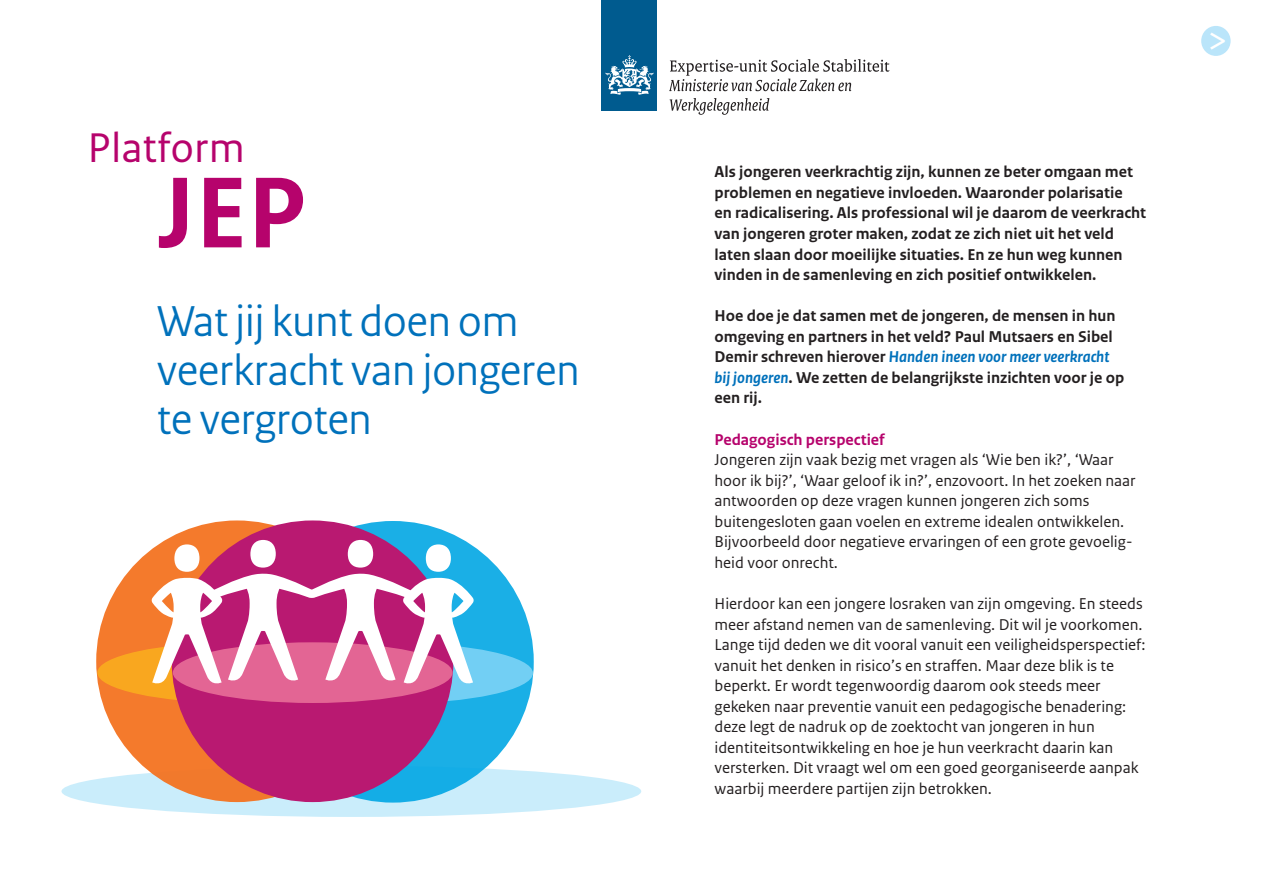
<style>
.page{position:relative;width:1263px;height:893px;background:#fff}
.page>*{position:absolute;margin:0;border:0;box-sizing:border-box;transform-origin:0 0}
.t1{font:700 106.05px "Rijksoverheid Sans Text";color:#b6036c}
.t2{font:45.45px/49.1px "Rijksoverheid Sans Heading";color:#0071bb}
.t3{font:43.65px "Rijksoverheid Sans Text";color:#b6036c}
.t4{font:40.2px "Rijksoverheid Sans Heading";color:#fff}
.t5{font:16.5px/20.5px "Rijksoverheid Sans Text";color:#231f20}
.t6{font:700 16.5px/20.5px "Rijksoverheid Sans Text";color:#231f20}
.t7{font:700 16.5px "Rijksoverheid Sans Text";color:#b6036c}
.s1{font-style:italic;color:#0071bb}
</style>
<div class="page">
<div style="left:602px;top:0;width:55px;height:110px;background:#005b8f"></div>
<svg style="left:605px;top:55px;width:48px;height:40px"></svg>
<svg style="left:669px;top:59px;width:220px;height:32px"></svg>
<svg style="left:669px;top:98px;width:100px;height:17px"></svg>
<div style="left:1201px;top:26px;width:29px;height:30px;background:#bae5fa;border-radius:50%"></div>
<div style="left:62px;top:766px;width:579px;height:51px;background:#caedfb;border-radius:50%"></div>
<div style="left:252px;top:521px;width:282px;height:282px;background:#1aafe6;border-radius:50%"></div>
<div style="left:253px;top:643px;width:280px;height:60px;background:#72cff4;border-radius:50%"></div>
<div style="left:96px;top:520px;width:282px;height:282px;background:#f47a2c;border-radius:50%"></div>
<div style="left:97px;top:642px;width:280px;height:61px;background:#faad1e;border-radius:50%"></div>
<div style="left:172px;top:520px;width:281px;height:282px;background:#b91971;border-radius:50%"></div>
<div style="left:173px;top:642px;width:280px;height:61px;background:#e36594;border-radius:50%"></div>
<div style="left:348px;top:540px;width:25px;height:28px;background:#fff;border-radius:50%"></div>
<div style="left:250px;top:540px;width:26px;height:28px;background:#fff;border-radius:50%"></div>
<div style="left:174px;top:544px;width:25px;height:28px;background:#fff;border-radius:50%"></div>
<div style="left:426px;top:544px;width:25px;height:28px;background:#fff;border-radius:50%"></div>
<svg style="left:152px;top:573px;width:322px;height:110px"></svg>
<h3 class="t3" style="left:88px;top:131px;width:159px">Platform</h3>
<h1 class="t1" style="left:158px;top:174px;width:149px">JEP</h1>
<h2 class="t2" style="left:157px;top:300px;width:424px">Wat jij kunt doen om veerkracht van jongeren te vergroten</h2>
<p class="t6" style="left:714px;top:163px;width:433px">Als jongeren veerkrachtig zijn, kunnen ze beter omgaan met problemen en negatieve invloeden. Waaronder polarisatie<br>en radicalisering. Als professional wil je daarom de veerkracht van jongeren groter maken, zodat ze zich niet uit het veld laten slaan door moeilijke situaties. En ze hun weg kunnen vinden in de samenleving en zich positief ontwikkelen.</p>
<p class="t6" style="left:714px;top:307px;width:411px">Hoe doe je dat samen met de jongeren, de mensen in hun omgeving en partners in het veld? Paul Mutsaers en Sibel Demir schreven hierover <span class="s1">Handen ineen voor meer veerkracht bij jongeren</span>. We zetten de belangrijkste inzichten voor je op een rij.</p>
<p class="t7" style="left:714px;top:433px;width:172px">Pedagogisch perspectief</p>
<p class="t5" style="left:714px;top:451px;width:423px">Jongeren zijn vaak bezig met vragen als ‘Wie ben ik?’, ‘Waar hoor ik bij?’, ‘Waar geloof ik in?’, enzovoort. In het zoeken naar antwoorden op deze vragen kunnen jongeren zich soms buitengesloten gaan voelen en extreme idealen ontwikkelen.<br>Bijvoorbeeld door negatieve ervaringen of een grote gevoelig&shy;heid voor onrecht.</p>
<p class="t5" style="left:714px;top:595px;width:432px">Hierdoor kan een jongere losraken van zijn omgeving. En steeds meer afstand nemen van de samenleving. Dit wil je voorkomen.<br>Lange tijd deden we dit vooral vanuit een veiligheidsperspectief: vanuit het denken in risico’s en straffen. Maar deze blik is te beperkt. Er wordt tegenwoordig daarom ook steeds meer gekeken naar preventie vanuit een pedagogische benadering: deze legt de nadruk op de zoektocht van jongeren in hun identiteitsontwikkeling en hoe je hun veerkracht daarin kan versterken. Dit vraagt wel om een goed georganiseerde aanpak waarbij meerdere partijen zijn betrokken.</p>
<h3 class="t4" style="left:1207px;top:25px;width:22px">&gt;</h3>
</div>
